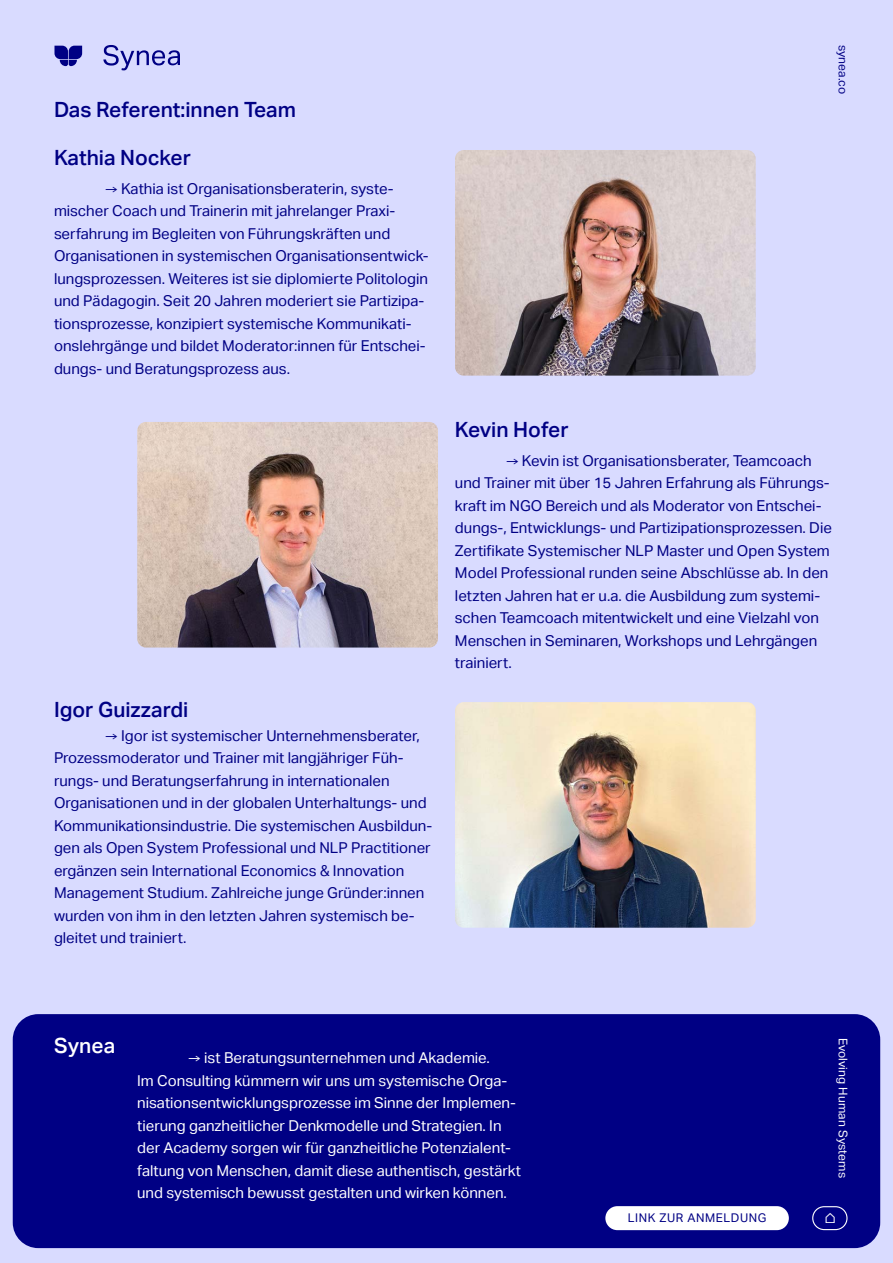
<style>
.page{position:relative;width:893px;height:1263px;background:#d9dbff}
.page>*{position:absolute;margin:0;border:0;box-sizing:border-box;transform-origin:0 0}
.t1{font:500 21px "Aktiv Grotesk";color:#000084}
.t2{font:500 21px "Aktiv Grotesk";color:#fff}
.t3{font:18px "Aktiv Grotesk";color:#fff}
.t4{font:15px/22.5px "Aktiv Grotesk";color:#000084}
.t5{font:15px/22.5px "Aktiv Grotesk";color:#fff}
.t6{font:12px "Aktiv Grotesk";letter-spacing:.05em;color:#000084}
.t7{font:12px "Aktiv Grotesk";letter-spacing:.01em;color:#fff}
</style>
<div class="page">
<div style="left:13px;top:1014px;width:867px;height:234px;background:#000084;border-radius:26px"></div>
<svg style="left:54px;top:46px;width:28px;height:20px"></svg>
<svg style="left:103px;top:45px;width:77px;height:25px"></svg>
<img style="left:455px;top:702px;width:301px;height:226px">
<img style="left:137px;top:422px;width:301px;height:225px">
<img style="left:455px;top:150px;width:301px;height:226px">
<div style="left:812px;top:1206px;width:35px;height:24px;border:1px solid #fff;border-radius:11px"></div>
<div style="left:605px;top:1206px;width:184px;height:24px;background:#fff;border-radius:12px"></div>
<h1 class="t1" style="left:54px;top:97px;width:244px">Das Referent:innen Team</h1>
<h1 class="t1" style="left:54px;top:145px;width:139px">Kathia Nocker</h1>
<p class="t4" style="left:54px;top:177px;width:376px;text-indent:51px">→ Kathia ist Organisationsberaterin, syste&shy;mischer Coach und Trainerin mit jahrelanger Praxi&shy;serfahrung im Begleiten von Führungskräften und Organisationen in systemischen Organisationsentwick&shy;lungsprozessen. Weiteres ist sie diplomierte Politologin und Pädagogin. Seit 20 Jahren moderiert sie Partizipa&shy;tionsprozesse, konzipiert systemische Kommunikati&shy;onslehrgänge und bildet Moderator:innen für Entschei&shy;dungs- und Beratungsprozess aus.</p>
<h1 class="t1" style="left:54px;top:697px;width:136px">Igor Guizzardi</h1>
<p class="t4" style="left:54px;top:724px;width:380px;text-indent:51px">→ Igor ist systemischer Unternehmensberater, Prozessmoderator und Trainer mit langjähriger Füh&shy;rungs- und Beratungserfahrung in internationalen Organisationen und in der globalen Unterhaltungs- und Kommunikationsindustrie. Die systemischen Ausbildun&shy;gen als Open System Professional und NLP Practitioner ergänzen sein International Economics &amp; Innovation Management Studium. Zahlreiche junge Gründer:innen wurden von ihm in den letzten Jahren systemisch be&shy;gleitet und trainiert.</p>
<h1 class="t1" style="left:455px;top:417px;width:115px">Kevin Hofer</h1>
<p class="t6" style="left:850px;top:45px;width:51px;rotate:90deg">synea.co</p>
<p class="t4" style="left:455px;top:449px;width:378px;text-indent:51px">→ Kevin ist Organisationsberater, Teamcoach und Trainer mit über 15 Jahren Erfahrung als Führungs&shy;kraft im NGO Bereich und als Moderator von Entschei&shy;dungs-, Entwicklungs- und Partizipationsprozessen. Die Zertifikate Systemischer NLP Master und Open System Model Professional runden seine Abschlüsse ab. In den letzten Jahren hat er u.a. die Ausbildung zum systemi&shy;schen Teamcoach mitentwickelt und eine Vielzahl von Menschen in Seminaren, Workshops und Lehrgängen trainiert.</p>
<h1 class="t2" style="left:54px;top:1033px;width:63px">Synea</h1>
<p class="t5" style="left:137px;top:1047px;width:385px;text-indent:51px">→ ist Beratungsunternehmen und Akademie.<br>Im Consulting kümmern wir uns um systemische Orga&shy;nisationsentwicklungsprozesse im Sinne der Implemen&shy;tierung ganzheitlicher Denkmodelle und Strategien. In der Academy sorgen wir für ganzheitliche Potenzialent&shy;faltung von Menschen, damit diese authentisch, gestärkt und systemisch bewusst gestalten und wirken können.</p>
<p class="t7" style="left:850px;top:1038px;width:142px;rotate:90deg">Evolving Human Systems</p>
<p class="t6" style="left:628px;top:1211px;width:140px">LINK ZUR ANMELDUNG</p>
<p class="t3" style="left:824px;top:1206px;width:13px">⌂</p>
</div>
